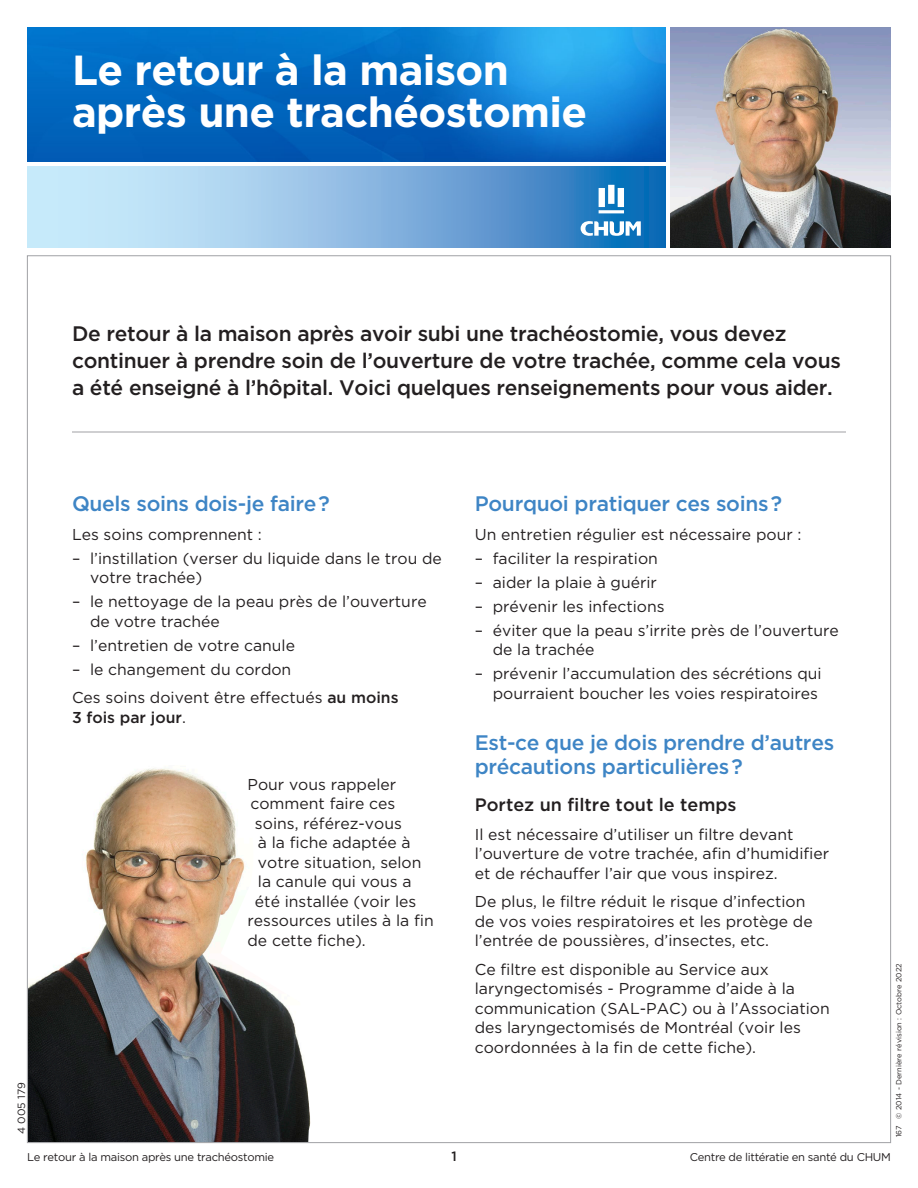
<style>
.page{position:relative;width:918px;height:1188px;background:#fff}
.page>*{position:absolute;margin:0;border:0;box-sizing:border-box;transform-origin:0 0}
.t1{font:700 42px/42px "Gotham";letter-spacing:-.015em;color:#fff}
.t2{font:500 21px/27px "Gotham";letter-spacing:-.015em;color:#231f20}
.t3{font:500 21px/24px "Gotham";letter-spacing:-.015em;color:#3e85c5}
.t4{font:500 18px "Gotham";color:#231f20}
.t5{font:15.75px/19.5px "Gotham";color:#231f20}
.t6{font:500 15.75px "Gotham";color:#231f20}
.t7{font:500 13.5px "Gotham";color:#231f20}
.t8{font:11.25px "Gotham";letter-spacing:-.025em;color:#231f20}
.t9{font:10.5px "Gotham";color:#231f20}
.t10{font:7.5px "Gotham";color:#231f20}
.s1{font-weight:500}
.s2{font-weight:400}
</style>
<div class="page">
<hr style="left:72px;top:432px;width:774px;height:1px;background:#a0a1a5">
<img style="left:27px;top:27px;width:639px;height:135px">
<img style="left:670px;top:27px;width:221px;height:221px">
<svg style="left:27px;top:166px;width:639px;height:82px;background:#85b7e0"></svg>
<svg style="left:599px;top:185px;width:25px;height:28px"></svg>
<svg style="left:581px;top:221px;width:60px;height:15px"></svg>
<img style="left:29px;top:768px;width:282px;height:373px">
<h1 class="t1" style="left:72px;top:48px;width:517px">Le retour à la maison après une trachéostomie</h1>
<p class="t9" style="left:15px;top:1134px;width:53px;rotate:-90deg">4 005 179</p>
<h2 class="t2" style="left:72px;top:320px;width:770px">De retour à la maison après avoir subi une trachéostomie, vous devez continuer à prendre soin de l’ouverture de votre trachée, comme cela vous a été enseigné à l’hôpital. Voici quelques renseignements pour vous aider.</h2>
<h2 class="t3" style="left:72px;top:491px;width:259px">Quels soins dois-je faire ?</h2>
<p class="t5" style="left:72px;top:524px;width:191px">Les soins comprennent :</p>
<p class="t5" style="left:90px;top:548px;width:353px;text-indent:-18px">– l’instillation (verser du liquide dans le trou de votre trachée)</p>
<p class="t5" style="left:90px;top:592px;width:338px;text-indent:-18px">– le nettoyage de la peau près de l’ouverture de votre trachée</p>
<p class="t5" style="left:72px;top:635px;width:225px">– l’entretien de votre canule</p>
<p class="t5" style="left:72px;top:655px;width:328px;line-height:28.5px">– le changement du cordon<br>Ces soins doivent être effectués <span class="s1">au moins</span></p>
<p class="t6" style="left:72px;top:707px;width:115px">3 fois par jour<span class="s2">.</span></p>
<p class="t5" style="left:248px;top:774px;width:150px">Pour vous rappeler</p>
<p class="t5" style="left:250px;top:794px;width:146px">comment faire ces</p>
<p class="t5" style="left:255px;top:813px;width:148px">soins, référez-vous</p>
<p class="t5" style="left:258px;top:833px;width:154px">à la fiche adaptée à</p>
<p class="t5" style="left:258px;top:852px;width:165px">votre situation, selon</p>
<p class="t5" style="left:258px;top:872px;width:155px">la canule qui vous a</p>
<p class="t5" style="left:255px;top:891px;width:163px">été installée (voir les</p>
<p class="t5" style="left:248px;top:911px;width:188px">ressources utiles à la fin</p>
<p class="t5" style="left:248px;top:930px;width:120px">de cette fiche).</p>
<h2 class="t3" style="left:475px;top:491px;width:309px">Pourquoi pratiquer ces soins ?</h2>
<p class="t5" style="left:475px;top:524px;width:328px">Un entretien régulier est nécessaire pour :</p>
<p class="t5" style="left:475px;top:548px;width:185px">– faciliter la respiration</p>
<p class="t5" style="left:475px;top:572px;width:184px">– aider la plaie à guérir</p>
<p class="t5" style="left:475px;top:596px;width:191px">– prévenir les infections</p>
<p class="t5" style="left:493px;top:620px;width:348px;text-indent:-18px">– éviter que la peau s’irrite près de l’ouverture de la trachée</p>
<p class="t5" style="left:475px;top:664px;width:349px;text-align:right">– prévenir l’accumulation des sécrétions qui pourraient boucher les voies respiratoires</p>
<h2 class="t3" style="left:475px;top:730px;width:361px">Est-ce que je dois prendre d’autres précautions particulières ?</h2>
<p class="t4" style="left:475px;top:793px;width:263px">Portez un filtre tout le temps</p>
<p class="t5" style="left:475px;top:824px;width:356px">Il est nécessaire d’utiliser un filtre devant l’ouverture de votre trachée, afin d’humidifier et de réchauffer l’air que vous inspirez.</p>
<p class="t5" style="left:475px;top:892px;width:339px">De plus, le filtre réduit le risque d’infection de vos voies respiratoires et les protège de l’entrée de poussières, d’insectes, etc.</p>
<p class="t5" style="left:475px;top:959px;width:356px">Ce filtre est disponible au Service aux laryngectomisés - Programme d’aide à la communication (SAL-PAC) ou à l’Association des laryngectomisés de Montréal (voir les coordonnées à la fin de cette fiche).</p>
<p class="t10" style="left:894px;top:1137px;width:175px;rotate:-90deg">167 © 2014 - Dernière révision : Octobre 2022</p>
<p class="t8" style="left:27px;top:1150px;width:249px">Le retour à la maison après une trachéostomie</p>
<p class="t7" style="left:451px;top:1147px;width:7px">1</p>
<p class="t8" style="left:690px;top:1150px;width:203px">Centre de littératie en santé du CHUM</p>
</div>
